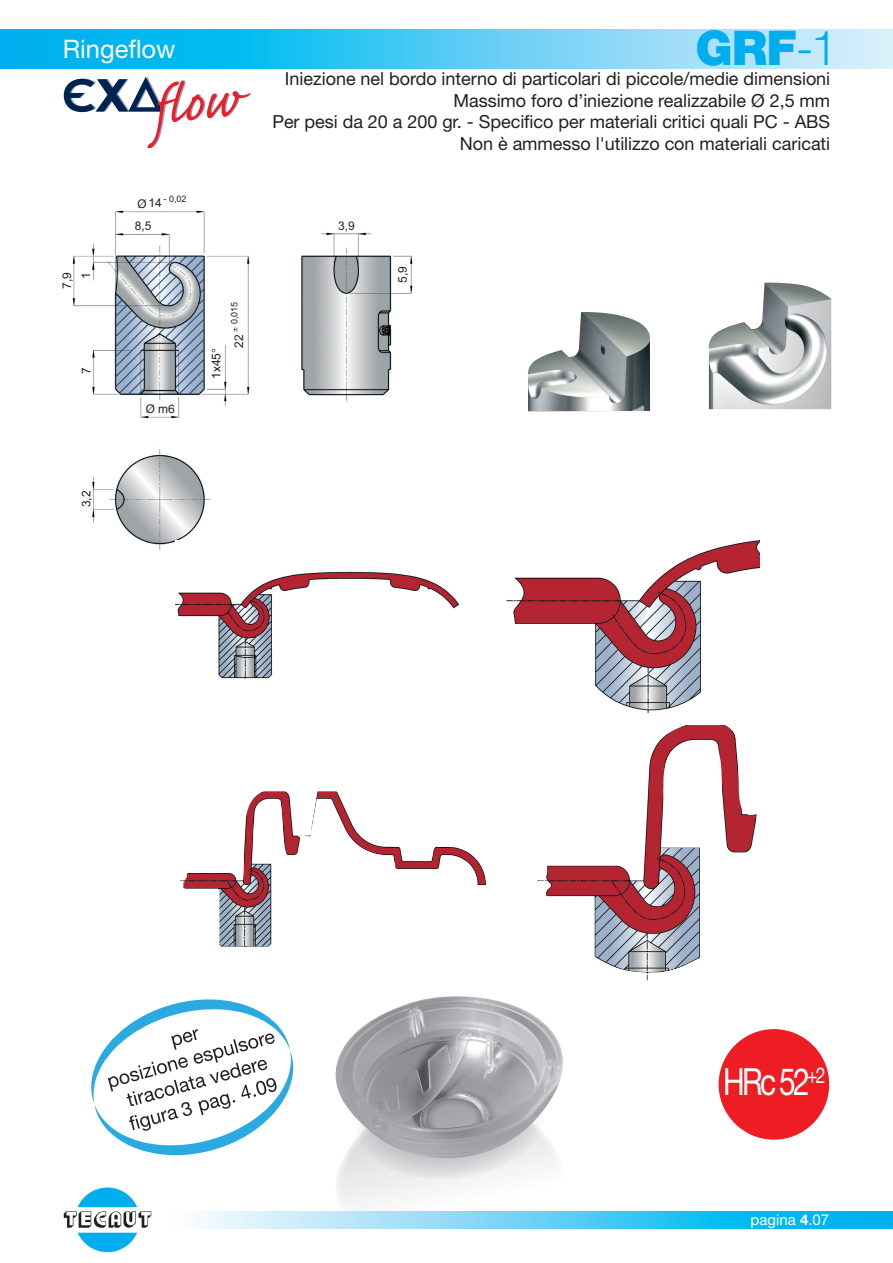
<style>
.page{position:relative;width:893px;height:1263px;background:#fff}
.page>*{position:absolute;margin:0;border:0;box-sizing:border-box;transform-origin:0 0}
.t1{font:900 48px "Helvetica Neue LT Std";color:#00aeef}
.t2{font:37.5px "Helvetica Neue LT Std";color:#fff;scale:.8 1}
.t3{font:25.5px "Helvetica Neue LT Std";color:#fff}
.t4{font:18px/21.6px "Helvetica Neue LT Std";color:#231f20;text-align:right}
.t5{font:15px "Helvetica Neue LT Std";color:#fff}
.t6{font:12px "Arial";color:#231f20}
.t7{font:12px "Helvetica";color:#231f20}
.t8{font:9px "Arial";color:#231f20}
.s1{font-weight:300}
.s2{font-family:"Helvetica Neue"}
.s3{font-weight:700}
</style>
<div class="page">
<img style="left:334px;top:1158px;width:237px;height:54px">
<img style="left:356px;top:1158px;width:185px;height:22px">
<img style="left:72px;top:210px;width:341px;height:339px">
<img style="left:180px;top:725px;width:576px;height:255px">
<img style="left:175px;top:541px;width:585px;height:171px">
<img style="left:708px;top:283px;width:123px;height:126px">
<img style="left:527px;top:312px;width:123px;height:99px">
<img style="left:335px;top:996px;width:228px;height:162px">
<svg style="left:0;top:66px;width:893px;height:2px;background:#58ccf4"></svg>
<svg style="left:197px;top:1212px;width:696px;height:17px;background:#66d0f5"></svg>
<svg style="left:64px;top:1187px;width:87px;height:65px"></svg>
<svg style="left:0;top:29px;width:893px;height:37px;background:#57ccf4"></svg>
<svg style="left:64px;top:77px;width:188px;height:71px"></svg>
<div style="left:719px;top:1029px;width:110px;height:111px;background:#ee1d23;border-radius:50%"></div>
<svg style="left:233px;top:327px;width:4px;height:4px"></svg>
<svg style="left:91px;top:999px;width:202px;height:156px"></svg>
<h3 class="t3" style="left:63px;top:33px;width:114px">Ringeflow</h3>
<h1 class="t1" style="left:695px;top:19px;width:144px">GRF<span class="s1">-1</span></h1>
<p class="t4" style="left:272px;top:68px;width:559px">Iniezione nel bordo interno di particolari di piccole/medie dimensioni Massimo foro d’iniezione realizzabile Ø 2,5 mm<br>Per pesi da 20 a 200 gr. - Specifico per materiali critici quali PC - ABS Non è ammesso l'utilizzo con materiali caricati</p>
<p class="t8" style="left:164px;top:193px;width:25px">- 0,02</p>
<p class="t6" style="left:138px;top:195px;width:26px"><span class="s2">Ø</span>14</p>
<p class="t6" style="left:59px;top:289px;width:18px;rotate:-90deg">7,9</p>
<p class="t6" style="left:78px;top:279px;width:8px;rotate:-90deg">1</p>
<p class="t6" style="left:78px;top:374px;width:8px;rotate:-90deg">7</p>
<p class="t6" style="left:78px;top:507px;width:18px;rotate:-90deg">3,2</p>
<p class="t6" style="left:135px;top:218px;width:18px">8,5</p>
<p class="t6" style="left:338px;top:217px;width:18px">3,9</p>
<p class="t8" style="left:228px;top:324px;width:24px;rotate:-90deg">0,015</p>
<p class="t7" style="left:146px;top:402px;width:31px"><span class="s2">Ø</span> m6</p>
<p class="t6" style="left:208px;top:379px;width:28px;rotate:-90deg">1x45</p>
<p class="t6" style="left:231px;top:348px;width:15px;rotate:-90deg">22</p>
<p class="t6" style="left:395px;top:283px;width:18px;rotate:-90deg">5,9</p>
<h2 class="t2" style="left:723px;top:1059px;width:130px">HRc 52<sup>+2</sup></h2>
<p class="t5" style="left:750px;top:1210px;width:80px">pagina <span class="s3">4</span>.07</p>
</div>
